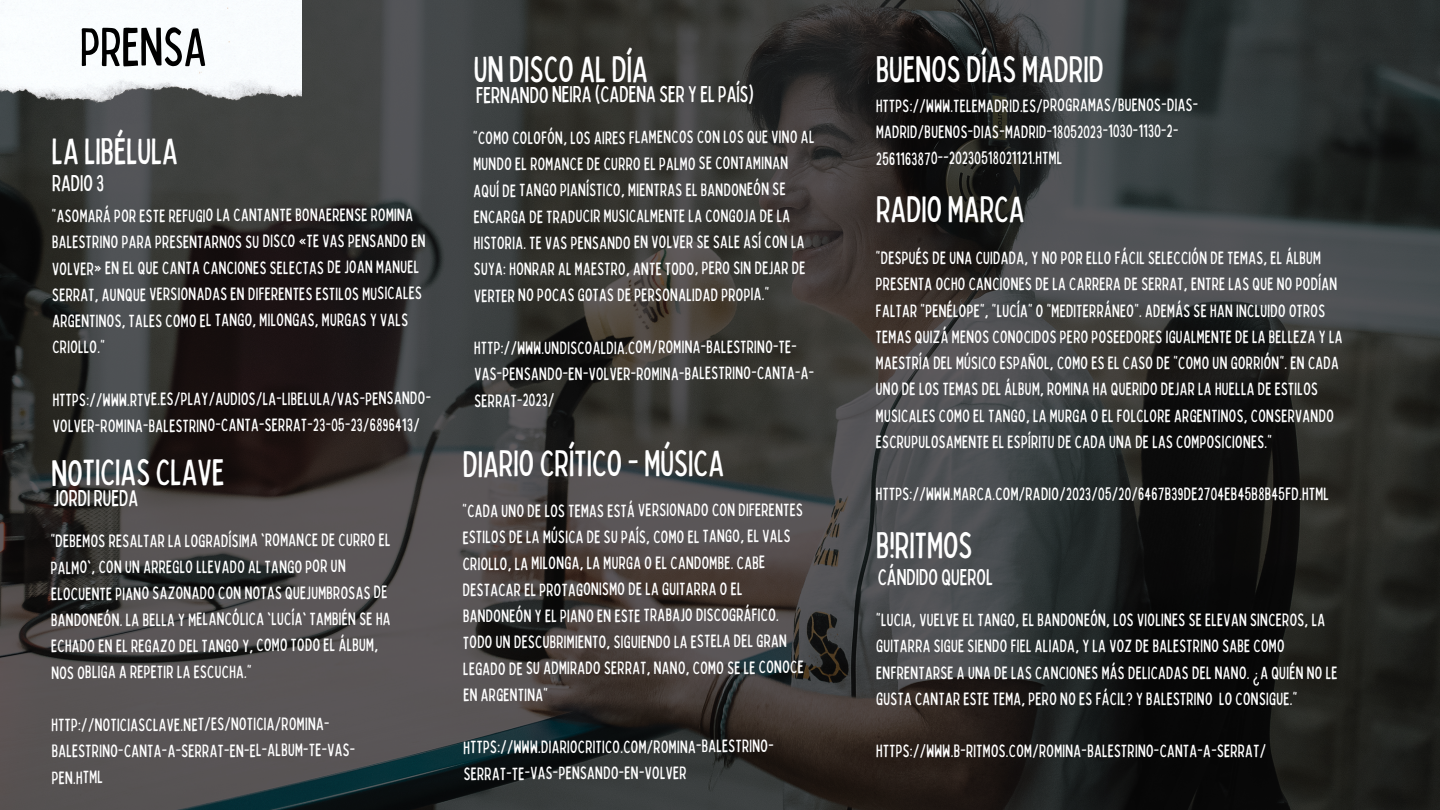
<style>
.page{position:relative;width:1440px;height:810px;background:#fff}
.page>*{position:absolute;margin:0;border:0;box-sizing:border-box;transform-origin:0 0}
.t1{font:condensed 54px "Bobby Jones";color:#000}
.t2{font:condensed 36.8px "Bobby Jones";letter-spacing:-.005em;color:#fff}
.t3{font:condensed 22.8px "Bobby Jones";letter-spacing:-.005em;color:#fff}
.t4{font:condensed 17.8px/26.3px "Bobby Jones";letter-spacing:.015em;color:#fff}
</style>
<div class="page">
<img style="left:0;top:0;width:1440px;height:810px">
<img style="left:0;top:0;width:302px;height:133px">
<p class="t1" style="left:80px;top:12px;width:128px">PRENSA</p>
<p class="t2" style="left:52px;top:127px;width:128px">LA LIBÉLULA</p>
<p class="t3" style="left:52px;top:168px;width:54px">RADIO 3</p>
<p class="t4" style="left:52px;top:201px;width:375px">"ASOMARÁ POR ESTE REFUGIO LA CANTANTE BONAERENSE ROMINA BALESTRINO PARA PRESENTARNOS SU DISCO «TE VAS PENSANDO EN VOLVER» EN EL QUE CANTA CANCIONES SELECTAS DE JOAN MANUEL SERRAT, AUNQUE VERSIONADAS EN DIFERENTES ESTILOS MUSICALES ARGENTINOS, TALES COMO EL TANGO, MILONGAS, MURGAS Y VALS CRIOLLO."</p>
<p class="t4" style="left:53px;top:385px;width:380px">HTTPS://WWW.RTVE.ES/PLAY/AUDIOS/LA-LIBELULA/VAS-PENSANDO-<br>VOLVER-ROMINA-BALESTRINO-CANTA-SERRAT-23-05-23/6896413/</p>
<p class="t2" style="left:51px;top:449px;width:175px">NOTICIASCLAVE</p>
<p class="t3" style="left:54px;top:483px;width:86px">JORDIRUEDA</p>
<p class="t4" style="left:51px;top:527px;width:341px">"DEBEMOS RESALTAR LA LOGRADÍSIMA 'ROMANCE DE CURRO EL PALMO', CON UN ARREGLO LLEVADO AL TANGO POR UN ELOCUENTE PIANO SAZONADO CON NOTAS QUEJUMBROSAS DE BANDONEÓN. LA BELLA Y MELANCÓLICA 'LUCÍA' TAMBIÉN SE HA ECHADO EN EL REGAZO DEL TANGO Y, COMO TODO EL ÁLBUM, NOS OBLIGA A REPETIR LA ESCUCHA."</p>
<p class="t4" style="left:52px;top:710px;width:305px">HTTP://NOTICIASCLAVE.NET/ES/NOTICIA/ROMINA-<br>BALESTRINO-CANTA-A-SERRAT-EN-EL-ALBUM-TE-VAS-<br>PEN.HTML</p>
<p class="t2" style="left:474px;top:46px;width:176px">UN DISCO AL DÍA</p>
<p class="t3" style="left:476px;top:80px;width:279px">FERNANDO NEIRA (CADENA SERYELPAÍS)</p>
<p class="t4" style="left:473px;top:123px;width:343px">"COMO COLOFÓN, LOS AIRES FLAMENCOS CON LOS QUE VINO AL MUNDO EL ROMANCE DE CURRO EL PALMO SE CONTAMINAN AQUÍ DE TANGO PIANÍSTICO, MIENTRAS EL BANDONEÓN SE ENCARGA DE TRADUCIR MUSICALMENTE LA CONGOJA DE LA HISTORIA. TE VAS PENSANDO EN VOLVER SE SALE ASÍ CON LA SUYA: HONRAR AL MAESTRO, ANTE TODO, PERO SIN DEJAR DE VERTER NO POCAS GOTAS DE PERSONALIDAD PROPIA."</p>
<p class="t4" style="left:474px;top:333px;width:341px">HTTP://WWW.UNDISCOALDIA.COM/ROMINA-BALESTRINO-TE-<br>VAS-PENSANDO-EN-VOLVER-ROMINA-BALESTRINO-CANTA-A-<br>SERRAT-2023/</p>
<p class="t2" style="left:463px;top:440px;width:263px">DIARIO CRÍTICO - MÚSICA</p>
<p class="t4" style="left:463px;top:496px;width:343px">"CADA UNO DE LOS TEMAS ESTÁ VERSIONADO CON DIFERENTES ESTILOS DE LA MÚSICA DE SU PAÍS, COMO EL TANGO, EL VALS CRIOLLO, LA MILONGA, LA MURGA O EL CANDOMBE. CABE DESTACAR EL PROTAGONISMO DE LA GUITARRA O EL BANDONEÓN Y EL PIANO EN ESTE TRABAJO DISCOGRÁFICO.<br>TODO UN DESCUBRIMIENTO, SIGUIENDO LA ESTELA DEL GRAN LEGADO DE SU ADMIRADO SERRAT, NANO, COMO SE LE CONOCE EN ARGENTINA"</p>
<p class="t4" style="left:464px;top:733px;width:312px">HTTPS://WWW.DIARIOCRITICO.COM/ROMINA-BALESTRINO-<br>SERRAT-TE-VAS-PENSANDO-EN-VOLVER</p>
<p class="t2" style="left:876px;top:45px;width:230px">BUENOS DÍAS MADRID</p>
<p class="t4" style="left:876px;top:92px;width:324px">HTTPS://WWW.TELEMADRID.ES/PROGRAMAS/BUENOS-DIAS-<br>MADRID/BUENOS-DIAS-MADRID-18052023-1030-1130-2-<br>2561163870--20230518021121.HTML</p>
<p class="t2" style="left:876px;top:185px;width:150px">RADIO MARCA</p>
<p class="t4" style="left:876px;top:244px;width:468px">"DESPUÉS DE UNA CUIDADA, Y NO POR ELLO FÁCIL SELECCIÓN DE TEMAS, EL ÁLBUM PRESENTA OCHO CANCIONES DE LA CARRERA DE SERRAT, ENTRE LAS QUE NO PODÍAN FALTAR "PENÉLOPE", "LUCÍA" O "MEDITERRÁNEO". ADEMÁS SE HAN INCLUIDO OTROS TEMAS QUIZÁ MENOS CONOCIDOS PERO POSEEDORES IGUALMENTE DE LA BELLEZA Y LA MAESTRÍA DEL MÚSICO ESPAÑOL, COMO ES EL CASO DE "COMO UN GORRIÓN". EN CADA UNO DE LOS TEMAS DEL ÁLBUM, ROMINA HA QUERIDO DEJAR LA HUELLA DE ESTILOS MUSICALES COMO EL TANGO, LA MURGA O EL FOLCLORE ARGENTINOS, CONSERVANDO ESCRUPULOSAMENTE EL ESPÍRITU DE CADA UNA DE LAS COMPOSICIONES."</p>
<p class="t4" style="left:876px;top:480px;width:454px">HTTPS://WWW.MARCA.COM/RADIO/2023/05/20/6467B39DE2704EB45B8B45FD.HTML</p>
<p class="t2" style="left:876px;top:521px;width:98px">B!RITMOS</p>
<p class="t3" style="left:878px;top:563px;width:117px">CÁNDIDO QUEROL</p>
<p class="t4" style="left:876px;top:606px;width:463px">"LUCIA, VUELVE EL TANGO, EL BANDONEÓN, LOS VIOLINES SE ELEVAN SINCEROS, LA GUITARRA SIGUE SIENDO FIEL ALIADA, Y LA VOZ DE BALESTRINO SABE COMO ENFRENTARSE A UNA DE LAS CANCIONES MÁS DELICADAS DEL NANO. ¿A QUIÉN NO LE GUSTA CANTAR ESTE TEMA, PERO NO ES FÁCIL? Y BALESTRINO LO CONSIGUE."</p>
<p class="t4" style="left:876px;top:737px;width:391px">HTTPS://WWW.B-RITMOS.COM/ROMINA-BALESTRINO-CANTA-A-SERRAT/</p>
</div>
